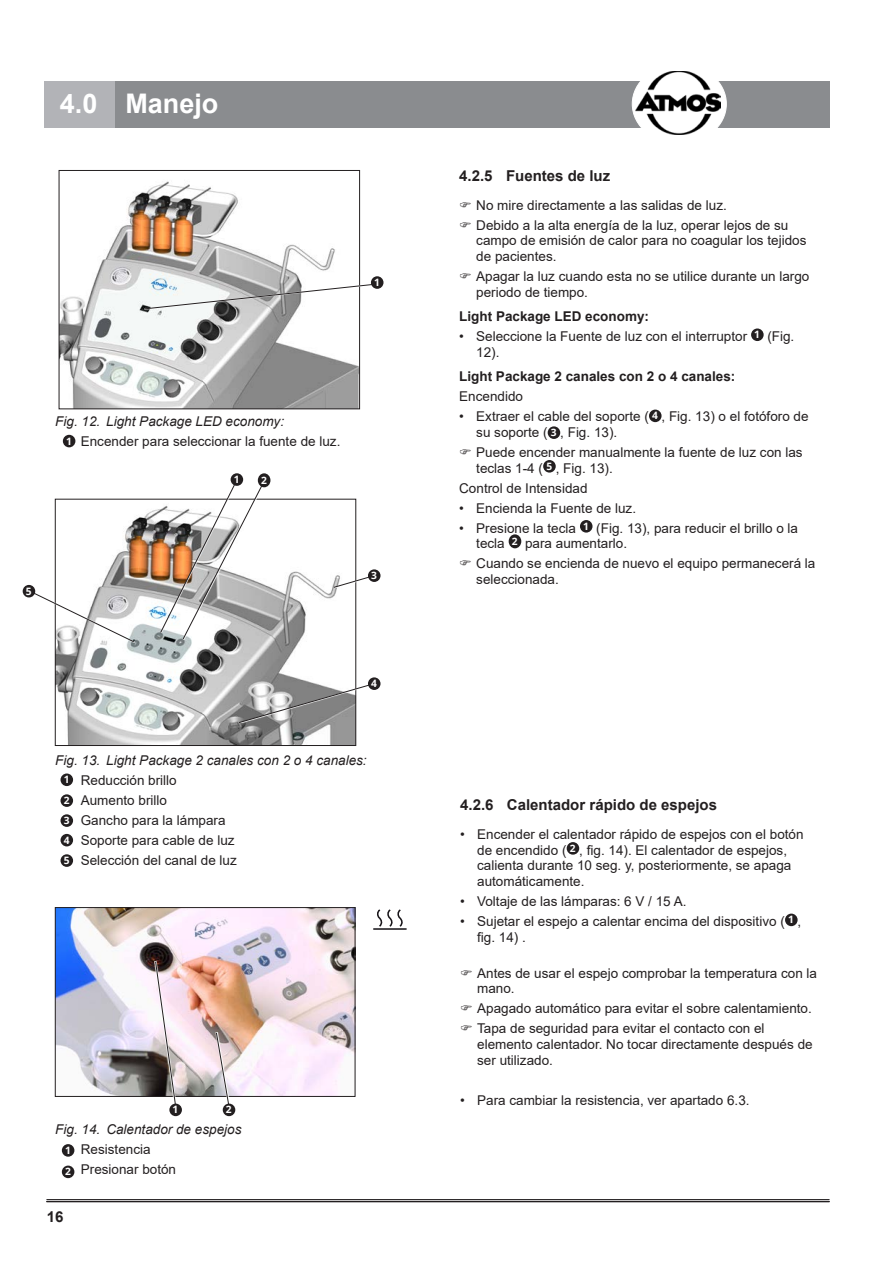
<style>
.page{position:relative;width:893px;height:1263px;background:#fff}
.page>*{position:absolute;margin:0;border:0;box-sizing:border-box;transform-origin:0 0}
.t1{font:700 27px "Arial";color:#fff}
.t2{font:700 15px "Arial";color:#231f20}
.t3{font:13.5px/15.8px "Arial";color:#231f20}
.t4{font:italic 13.5px "Arial";color:#231f20}
.t5{font:700 13.5px "Arial";color:#231f20}
.t6{font:700 10.2px/20.2px "Open Sans";color:#fff;text-align:justify}
.s1{font-family:"Open Sans";font-weight:700;font-size:10.2px;color:#fff}
</style>
<div class="page">
<hr style="left:47px;top:1199px;width:782px;height:1px;background:#231f20">
<hr style="left:47px;top:1201px;width:782px;height:1px;background:#231f20">
<div style="left:115px;top:81px;width:714px;height:47px;background:#8a8c8f"></div>
<div style="left:45px;top:81px;width:70px;height:47px;background:#b2b3b7"></div>
<div style="left:632px;top:64px;width:94px;height:80px;background:#fff;border-radius:50%"></div>
<img style="left:635px;top:71px;width:85px;height:64px">
<img style="left:61px;top:181px;width:297px;height:226px">
<div style="left:59px;top:170px;width:301px;height:239px;border:1px solid #231f20"></div>
<img style="left:57px;top:509px;width:297px;height:235px">
<div style="left:55px;top:499px;width:301px;height:247px;border:1px solid #231f20"></div>
<img style="left:57px;top:909px;width:296px;height:186px">
<div style="left:55px;top:907px;width:300px;height:190px;border:1px solid #231f20"></div>
<div style="left:751px;top:328px;width:13px;height:13px;background:#231f20;border-radius:50%"></div>
<div style="left:649px;top:410px;width:13px;height:12px;background:#231f20;border-radius:50%"></div>
<div style="left:548px;top:426px;width:12px;height:13px;background:#231f20;border-radius:50%"></div>
<div style="left:543px;top:460px;width:13px;height:13px;background:#231f20;border-radius:50%"></div>
<div style="left:580px;top:520px;width:12px;height:13px;background:#231f20;border-radius:50%"></div>
<div style="left:509px;top:534px;width:12px;height:14px;background:#231f20;border-radius:50%"></div>
<svg style="left:144px;top:283px;width:231px;height:27px"></svg>
<div style="left:567px;top:842px;width:12px;height:13px;background:#231f20;border-radius:50%"></div>
<div style="left:785px;top:913px;width:13px;height:13px;background:#231f20;border-radius:50%"></div>
<svg style="left:373px;top:909px;width:34px;height:21px"></svg>
<svg style="left:215px;top:1032px;width:1px;height:65px"></svg>
<svg style="left:216px;top:1032px;width:14px;height:71px"></svg>
<svg style="left:154px;top:961px;width:1px;height:136px"></svg>
<svg style="left:155px;top:961px;width:22px;height:142px"></svg>
<div style="left:371px;top:276px;width:12px;height:13px;background:#231f20;border-radius:50%"></div>
<div style="left:231px;top:473px;width:12px;height:13px;background:#231f20;border-radius:50%"></div>
<svg style="left:238px;top:683px;width:134px;height:40px"></svg>
<svg style="left:333px;top:575px;width:39px;height:13px"></svg>
<div style="left:368px;top:677px;width:12px;height:13px;background:#231f20;border-radius:50%"></div>
<div style="left:368px;top:569px;width:12px;height:13px;background:#231f20;border-radius:50%"></div>
<svg style="left:160px;top:480px;width:105px;height:160px"></svg>
<div style="left:258px;top:473px;width:12px;height:14px;background:#231f20;border-radius:50%"></div>
<svg style="left:29px;top:590px;width:106px;height:53px"></svg>
<div style="left:23px;top:585px;width:12px;height:12px;background:#231f20;border-radius:50%"></div>
<div style="left:169px;top:1103px;width:13px;height:13px;background:#231f20;border-radius:50%"></div>
<div style="left:223px;top:1103px;width:12px;height:13px;background:#231f20;border-radius:50%"></div>
<div style="left:63px;top:435px;width:12px;height:12px;background:#231f20;border-radius:50%"></div>
<div style="left:61px;top:773px;width:12px;height:13px;background:#231f20;border-radius:50%"></div>
<div style="left:61px;top:794px;width:12px;height:13px;background:#231f20;border-radius:50%"></div>
<div style="left:61px;top:814px;width:12px;height:13px;background:#231f20;border-radius:50%"></div>
<div style="left:61px;top:834px;width:12px;height:12px;background:#231f20;border-radius:50%"></div>
<div style="left:61px;top:854px;width:12px;height:13px;background:#231f20;border-radius:50%"></div>
<div style="left:62px;top:1144px;width:12px;height:13px;background:#231f20;border-radius:50%"></div>
<div style="left:62px;top:1165px;width:12px;height:13px;background:#231f20;border-radius:50%"></div>
<h1 class="t1" style="left:60px;top:85px;width:160px">4.0 Manejo</h1>
<p class="t6" style="left:374px;top:272px;width:7px">1</p>
<p class="t4" style="left:55px;top:412px;width:230px">Fig. 12. Light Package LED economy:</p>
<p class="t3" style="left:81px;top:433px;width:261px">Encender para seleccionar la fuente de luz.</p>
<p class="t6" style="left:66px;top:430px;width:7px">1</p>
<p class="t6" style="left:234px;top:469px;width:7px">1</p>
<p class="t6" style="left:261px;top:470px;width:7px">2</p>
<p class="t6" style="left:26px;top:581px;width:7px">5</p>
<p class="t6" style="left:371px;top:565px;width:7px">3</p>
<p class="t6" style="left:371px;top:673px;width:7px">4</p>
<p class="t4" style="left:55px;top:751px;width:313px">Fig. 13. Light Package 2 canales con 2 o 4 canales:</p>
<p class="t3" style="left:81px;top:770px;width:158px;line-height:20px">Reducción brillo<br>Aumento brillo<br>Gancho para la lámpara<br>Soporte para cable de luz<br>Selección del canal de luz</p>
<p class="t6" style="left:64px;top:769px;width:7px">1<br>2<br>3<br>4<br>5</p>
<p class="t6" style="left:173px;top:1099px;width:7px">1</p>
<p class="t6" style="left:226px;top:1099px;width:7px">2</p>
<p class="t4" style="left:55px;top:1121px;width:188px">Fig. 14. Calentador de espejos</p>
<p class="t3" style="left:81px;top:1139px;width:97px;line-height:20px">Resistencia<br>Presionar botón</p>
<p class="t6" style="left:65px;top:1139px;width:7px;line-height:21.5px">1<br>2</p>
<p class="t2" style="left:47px;top:1206px;width:18px">16</p>
<p class="t2" style="left:459px;top:165px;width:152px">4.2.5 Fuentes de luz</p>
<p class="t3" style="left:476px;top:195px;width:314px;line-height:20px">No mire directamente a las salidas de luz.<br>Debido a la alta energía de la luz, operar lejos de su</p>
<p class="t3" style="left:476px;top:233px;width:332px">campo de emisión de calor para no coagular los tejidos de pacientes.</p>
<p class="t3" style="left:476px;top:268px;width:335px">Apagar la luz cuando esta no se utilice durante un largo periodo de tiempo.</p>
<p class="t5" style="left:459px;top:307px;width:191px">Light Package LED economy:</p>
<p class="t3" style="left:476px;top:328px;width:320px;text-indent:-17px">• Seleccione la Fuente de luz con el interruptor <sup>1</sup> (Fig.<br>12).</p>
<p class="t5" style="left:459px;top:367px;width:278px">Light Package 2 canales con 2 o 4 canales:</p>
<p class="t3" style="left:459px;top:388px;width:65px">Encendido</p>
<p class="t3" style="left:476px;top:408px;width:334px;text-indent:-17px">• Extraer el cable del soporte ( <span class="s1">4</span> , Fig. 13) o el fotóforo de su soporte ( <span class="s1">3</span> , Fig. 13).</p>
<p class="t3" style="left:476px;top:444px;width:328px">Puede encender manualmente la fuente de luz con las teclas 1-4 ( <sup>5</sup> , Fig. 13).</p>
<p class="t3" style="left:459px;top:480px;width:130px">Control de Intensidad</p>
<p class="t3" style="left:459px;top:500px;width:178px">• Encienda la Fuente de luz.</p>
<p class="t3" style="left:476px;top:520px;width:323px;text-indent:-17px">• Presione la tecla <sup>1</sup> (Fig. 13), para reducir el brillo o la tecla <sup>2</sup> para aumentarlo.</p>
<p class="t3" style="left:476px;top:556px;width:341px">Cuando se encienda de nuevo el equipo permanecerá la seleccionada.</p>
<p class="t2" style="left:460px;top:794px;width:258px">4.2.6 Calentador rápido de espejos</p>
<p class="t3" style="left:477px;top:826px;width:328px;text-indent:-17px">• Encender el calentador rápido de espejos con el botón de encendido ( <sup>2</sup> , fig. 14). El calentador de espejos, calienta durante 10 seg. y, posteriormente, se apaga automáticamente.</p>
<p class="t3" style="left:460px;top:893px;width:228px">• Voltaje de las lámparas: 6 V / 15 A.</p>
<p class="t3" style="left:477px;top:913px;width:326px;text-indent:-17px">• Sujetar el espejo a calentar encima del dispositivo ( <sup>1</sup> , fig. 14) .</p>
<p class="t3" style="left:477px;top:965px;width:341px">Antes de usar el espejo comprobar la temperatura con la mano.</p>
<p class="t3" style="left:477px;top:999px;width:336px;line-height:20px">Apagado automático para evitar el sobre calentamiento.<br>Tapa de seguridad para evitar el contacto con el</p>
<p class="t3" style="left:477px;top:1036px;width:337px">elemento calentador. No tocar directamente después de ser utilizado.</p>
<p class="t3" style="left:460px;top:1092px;width:291px">• Para cambiar la resistencia, ver apartado 6.3.</p>
</div>
